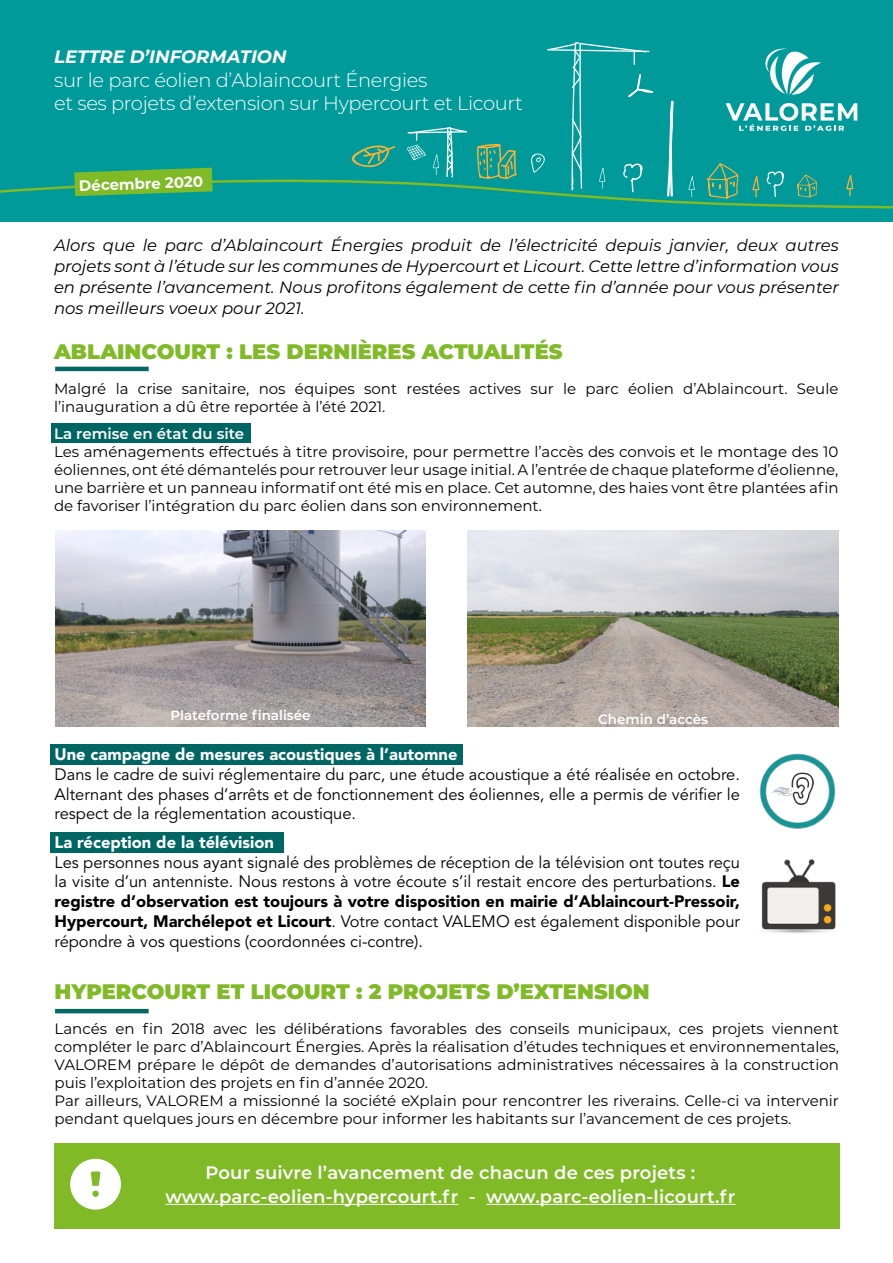
<style>
.page{position:relative;width:893px;height:1263px;background:#fff}
.page>*{position:absolute;margin:0;border:0;box-sizing:border-box;transform-origin:0 0}
.t1{font:900 21px "Montserrat";color:#80ba27}
.t2{font:300 19.5px/23.4px "Montserrat";letter-spacing:-.02em;color:#fff}
.t3{font:600 18px/24px "Montserrat";letter-spacing:.01em;color:#fff;text-align:center}
.t4{font:italic 700 18px "Montserrat";color:#fff}
.t5{font:16.5px/19.8px "Avenir LT Std";color:#000;text-align:justify}
.t6{font:italic 16.5px/21px "Montserrat";color:#000;text-align:justify}
.t7{font:900 16.5px "Avenir LT Std";color:#fff}
.t8{font:15px/18px "Montserrat";color:#000}
.t9{font:600 15px "Montserrat";color:#fff}
.t10{font:700 15px "Montserrat";color:#fff}
.t11{font:600 13.5px "Montserrat";color:#fff}
.s1{font-weight:900}
</style>
<div class="page">
<div style="left:50px;top:832px;width:234px;height:21px;background:#006664"></div>
<div style="left:50px;top:744px;width:413px;height:20px;background:#006664"></div>
<div style="left:0;top:0;width:893px;height:222px;background:#009a9a"></div>
<svg style="left:477px;top:144px;width:39px;height:16px"></svg>
<svg style="left:669px;top:100px;width:4px;height:60px"></svg>
<svg style="left:407px;top:127px;width:60px;height:33px"></svg>
<svg style="left:531px;top:42px;width:123px;height:118px"></svg>
<svg style="left:351px;top:145px;width:44px;height:15px"></svg>
<svg style="left:0;top:160px;width:893px;height:49px"></svg>
<img style="left:468px;top:531px;width:371px;height:196px">
<img style="left:55px;top:531px;width:371px;height:196px">
<img style="left:759px;top:753px;width:77px;height:76px">
<img style="left:761px;top:859px;width:75px;height:74px">
<div style="left:54px;top:1144px;width:786px;height:85px;background:#80ba27"></div>
<svg style="left:726px;top:103px;width:131px;height:28px"></svg>
<svg style="left:765px;top:48px;width:56px;height:47px"></svg>
<svg style="left:74px;top:168px;width:139px;height:28px;background:#6bb439"></svg>
<hr style="left:55px;top:367px;width:94px;height:4px;background:#056664">
<div style="left:52px;top:424px;width:199px;height:19px;background:#006664"></div>
<hr style="left:55px;top:1009px;width:94px;height:4px;background:#056664">
<hr style="left:165px;top:1204px;width:293px;height:1px;background:#fff">
<hr style="left:486px;top:1204px;width:249px;height:1px;background:#fff">
<svg style="left:70px;top:1159px;width:51px;height:50px"></svg>
<p class="t4" style="left:54px;top:44px;width:234px">LETTRE D’INFORMATION</p>
<h2 class="t2" style="left:54px;top:67px;width:470px">sur le parc éolien d’Ablaincourt Énergies<br>et ses projets d’extension sur Hypercourt et Licourt</h2>
<p class="t10" style="left:79px;top:175px;width:126px;rotate:-2deg">Décembre 2020</p>
<p class="t6" style="left:54px;top:234px;width:786px">Alors que le parc d’Ablaincourt Énergies produit de l’électricité depuis janvier, deux autres projets sont à l’étude sur les communes de Hypercourt et Licourt. Cette lettre d’information vous en présente l’avancement. Nous profitons également de cette fin d’année pour vous présenter nos meilleurs voeux pour 2021.</p>
<h1 class="t1" style="left:54px;top:336px;width:510px">ABLAINCOURT : LES DERNIÈRES ACTUALITÉS</h1>
<p class="t8" style="left:54px;top:379px;width:786px">Malgré la crise sanitaire, nos équipes sont restées actives sur le parc éolien d’Ablaincourt. Seule l’inauguration a dû être reportée à l’été 2021.</p>
<p class="t9" style="left:54px;top:423px;width:192px">La remise en état du site</p>
<p class="t8" style="left:54px;top:442px;width:786px;text-align:justify">Les aménagements effectués à titre provisoire, pour permettre l’accès des convois et le montage des 10 éoliennes, ont été démantelés pour retrouver leur usage initial. A l’entrée de chaque plateforme d’éolienne, une barrière et un panneau informatif ont été mis en place. Cet automne, des haies vont être plantées afin de favoriser l’intégration du parc éolien dans son environnement.</p>
<p class="t11" style="left:170px;top:705px;width:142px">Plateforme finalisée</p>
<p class="t11" style="left:598px;top:710px;width:112px">Chemin d’accès</p>
<p class="t7" style="left:55px;top:744px;width:404px">Une campagne de mesures acoustiques à l’automne</p>
<p class="t5" style="left:55px;top:765px;width:687px">Dans le cadre de suivi réglementaire du parc, une étude acoustique a été réalisée en octobre.<br>Alternant des phases d’arrêts et de fonctionnement des éoliennes, elle a permis de vérifier le respect de la réglementation acoustique.</p>
<p class="t7" style="left:55px;top:832px;width:221px">La réception de la télévision</p>
<p class="t5" style="left:55px;top:852px;width:687px">Les personnes nous ayant signalé des problèmes de réception de la télévision ont toutes reçu la visite d’un antenniste. Nous restons à votre écoute s’il restait encore des perturbations. <span class="s1">Le registre d’observation est toujours à votre disposition en mairie d’Ablaincourt-Pressoir, Hypercourt, Marchélepot et Licourt</span>. Votre contact VALEMO est également disponible pour répondre à vos questions (coordonnées ci-contre).</p>
<h1 class="t1" style="left:55px;top:976px;width:597px">HYPERCOURT ET LICOURT : 2 PROJETS D’EXTENSION</h1>
<p class="t8" style="left:55px;top:1020px;width:786px">Lancés en fin 2018 avec les délibérations favorables des conseils municipaux, ces projets viennent compléter le parc d’Ablaincourt Énergies. Après la réalisation d’études techniques et environnementales, VALOREM prépare le dépôt de demandes d’autorisations administratives nécessaires à la construction puis l’exploitation des projets en fin d’année 2020.<br>Par ailleurs, VALOREM a missionné la société eXplain pour rencontrer les riverains. Celle-ci va intervenir pendant quelques jours en décembre pour informer les habitants sur l’avancement de ces projets.</p>
<p class="t3" style="left:165px;top:1159px;width:572px">Pour suivre l’avancement de chacun de ces projets : www.parc-eolien-hypercourt.fr - www.parc-eolien-licourt.fr</p>
</div>
